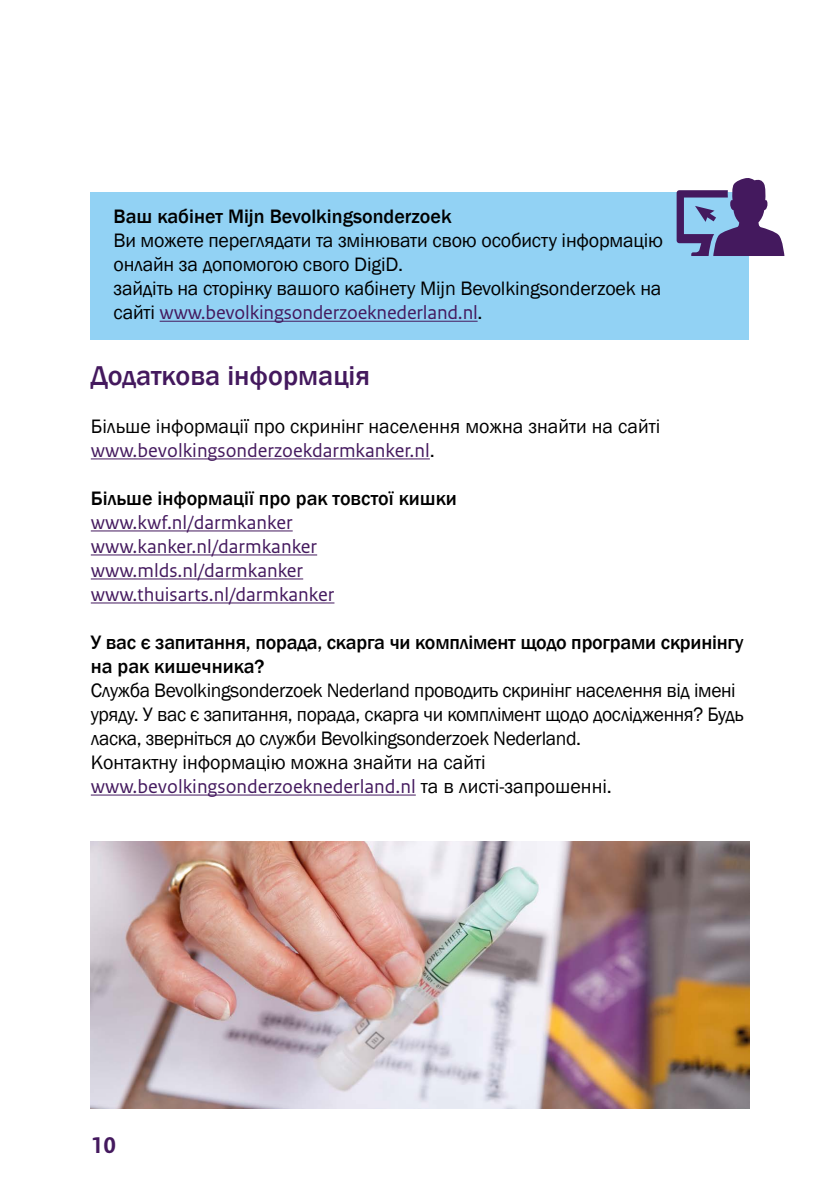
<style>
.page{position:relative;width:840px;height:1191px;background:#fff}
.page>*{position:absolute;margin:0;border:0;box-sizing:border-box;transform-origin:0 0}
.H2_Alineakop_vergroo{font:500 28px "Franklin Gothic";color:#44195e}
.t1{font:700 24px "Rijksoverheid Sans Text";color:#44195e}
.P_Broodtekst_10_pt{font:20px/24px "Franklin Gothic";letter-spacing:-.02em;color:#000}
.P_Broodtekst_10_pt-2{font:20px/24px "Franklin Gothic";color:#000}
.Kader_tekst{font:20px/24px "Franklin Gothic";letter-spacing:-.01em;color:#000}
.H3_Tussenkop{font:500 20px/24px "Franklin Gothic";letter-spacing:-.01em;color:#000}
.P_Broodtekst_10_pt-3{font:20px/24px "Rijksoverheid Sans Text";color:#44195e}
.Kop_tussenkop{font:500 20px "Franklin Gothic";color:#000}
.s1{font-family:"Rijksoverheid Sans Text";color:#44195e}
</style>
<div class="page">
<div style="left:91px;top:192px;width:657px;height:52px;background:#92d2f4"></div>
<div style="left:91px;top:216px;width:657px;height:76px;background:#92d2f4"></div>
<div style="left:91px;top:264px;width:657px;height:76px;background:#92d2f4"></div>
<hr style="left:159px;top:321px;width:318px;height:1px;background:#44195e">
<svg style="left:676px;top:178px;width:108px;height:78px"></svg>
<hr style="left:91px;top:458px;width:338px;height:1px;background:#44195e">
<hr style="left:91px;top:530px;width:201px;height:1px;background:#44195e">
<hr style="left:91px;top:554px;width:226px;height:1px;background:#44195e">
<hr style="left:91px;top:578px;width:212px;height:1px;background:#44195e">
<hr style="left:91px;top:602px;width:243px;height:1px;background:#44195e">
<hr style="left:91px;top:794px;width:324px;height:1px;background:#44195e">
<img style="left:91px;top:841px;width:657px;height:267px">
<h3 class="Kop_tussenkop" style="left:113px;top:204px;width:339px">Ваш кабінет Mijn Bevolkingsonderzoek</h3>
<p class="Kader_tekst" style="left:113px;top:229px;width:550px">Ви можете переглядати та змінювати свою особисту інформацію онлайн за допомогою свого DigiD.</p>
<p class="Kader_tekst" style="left:113px;top:277px;width:549px">зайдіть на сторінку вашого кабінету Mijn Bevolkingsonderzoek на сайті <span class="s1">www.bevolkingsonderzoeknederland.nl</span>.</p>
<h2 class="H2_Alineakop_vergroo" style="left:91px;top:358px;width:280px">Додаткова інформація</h2>
<p class="P_Broodtekst_10_pt-2" style="left:91px;top:415px;width:571px">Більше інформації про скринінг населення можна знайти на сайті <span class="s1">www.bevolkingsonderzoekdarmkanker.nl</span>.</p>
<h3 class="H3_Tussenkop" style="left:91px;top:486px;width:367px">Більше інформації про рак товстої кишки</h3>
<p class="P_Broodtekst_10_pt-3" style="left:91px;top:511px;width:203px">www.kwf.nl/darmkanker</p>
<p class="P_Broodtekst_10_pt-3" style="left:91px;top:535px;width:245px">www.kanker.nl/darmkanker www.mlds.nl/darmkanker www.thuisarts.nl/darmkanker</p>
<h3 class="H3_Tussenkop" style="left:91px;top:630px;width:654px">У вас є запитання, порада, скарга чи комплімент щодо програми скринінгу на рак кишечника?</h3>
<p class="P_Broodtekst_10_pt" style="left:91px;top:679px;width:654px">Служба Bevolkingsonderzoek Nederland проводить скринінг населення від імені уряду. У вас є запитання, порада, скарга чи комплімент щодо дослідження? Будь ласка, зверніться до служби Bevolkingsonderzoek Nederland.</p>
<p class="P_Broodtekst_10_pt-2" style="left:91px;top:751px;width:522px">Контактну інформацію можна знайти на сайті <span class="s1">www.bevolkingsonderzoeknederland.nl</span> та в листі-запрошенні.</p>
<p class="t1" style="left:91px;top:1131px;width:27px">10</p>
</div>
